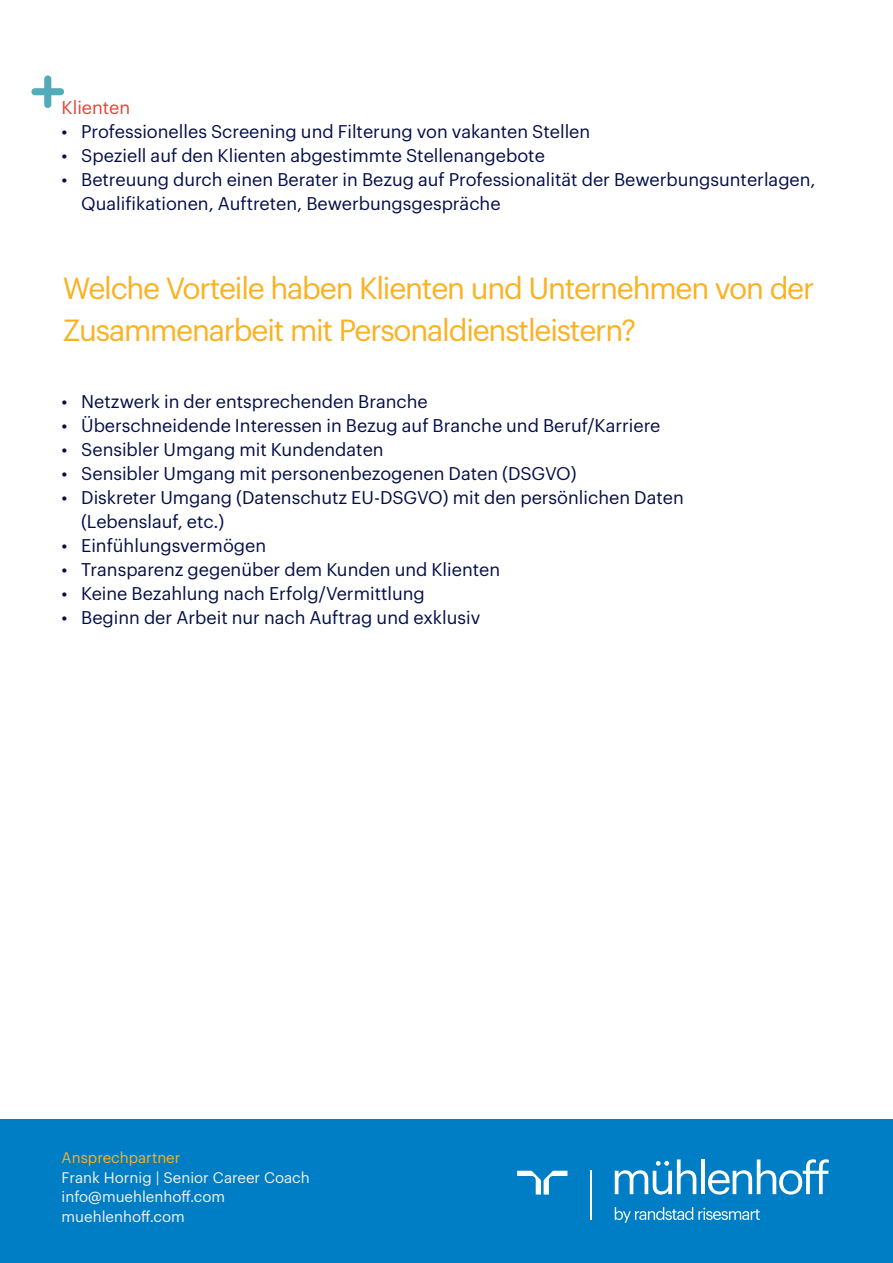
<style>
.page{position:relative;width:893px;height:1263px;background:#fff}
.page>*{position:absolute;margin:0;border:0;box-sizing:border-box;transform-origin:0 0}
.t1{font:30px/42px "Graphik LCG";letter-spacing:-.04em;color:#fbb121}
.t2{font:18px/24px "Graphik LCG";color:#030e49}
.t3{font:18px "Graphik LCG";color:#e84235}
.t4{font:15px/19.5px "Graphik LCG";color:#f4f1ea}
.t5{font:15px "Graphik LCG";color:#fbb121}
</style>
<div class="page">
<div style="left:0;top:1119px;width:893px;height:144px;background:#007ec5"></div>
<svg style="left:517px;top:1171px;width:50px;height:23px"></svg>
<svg style="left:615px;top:1159px;width:81px;height:35px"></svg>
<hr style="left:701px;top:1159px;width:4px;height:35px;background:#fff">
<svg style="left:708px;top:1159px;width:121px;height:35px"></svg>
<hr style="left:590px;top:1171px;width:1px;height:49px;background:#fff">
<svg style="left:615px;top:1207px;width:145px;height:16px"></svg>
<svg style="left:31px;top:75px;width:33px;height:33px"></svg>
<p class="t3" style="left:62px;top:94px;width:70px">Klienten</p>
<p class="t2" style="left:62px;top:118px;width:530px">• Professionelles Screening und Filterung von vakanten Stellen</p>
<p class="t2" style="left:62px;top:142px;width:485px">• Speziell auf den Klienten abgestimmte Stellenangebote</p>
<p class="t2" style="left:81px;top:166px;width:736px;text-indent:-19px">• Betreuung durch einen Berater in Bezug auf Professionalität der Bewerbungsunterlagen,<br>Qualifikationen, Auftreten, Bewerbungsgespräche</p>
<h1 class="t1" style="left:63px;top:264px;width:753px">Welche Vorteile haben Klienten und Unternehmen von der<br>Zusammenarbeit mit Personaldienstleistern?</h1>
<p class="t2" style="left:62px;top:388px;width:368px">• Netzwerk in der entsprechenden Branche</p>
<p class="t2" style="left:62px;top:412px;width:600px">• Überschneidende Interessen in Bezug auf Branche und Beruf/Karriere</p>
<p class="t2" style="left:62px;top:436px;width:324px">• Sensibler Umgang mit Kundendaten</p>
<p class="t2" style="left:62px;top:460px;width:517px">• Sensibler Umgang mit personenbezogenen Daten (DSGVO)</p>
<p class="t2" style="left:81px;top:484px;width:604px;text-indent:-19px">• Diskreter Umgang (Datenschutz EU-DSGVO) mit den persönlichen Daten (Lebenslauf, etc.)</p>
<p class="t2" style="left:62px;top:532px;width:206px">• Einfühlungsvermögen</p>
<p class="t2" style="left:62px;top:556px;width:440px">• Transparenz gegenüber dem Kunden und Klienten</p>
<p class="t2" style="left:62px;top:580px;width:365px">• Keine Bezahlung nach Erfolg/Vermittlung</p>
<p class="t2" style="left:62px;top:604px;width:420px">• Beginn der Arbeit nur nach Auftrag und exklusiv</p>
<p class="t5" style="left:62px;top:1146px;width:120px">Ansprechpartner</p>
<p class="t4" style="left:62px;top:1166px;width:250px">Frank Hornig | Senior Career Coach info@muehlenhoff.com muehlenhoff.com</p>
</div>
